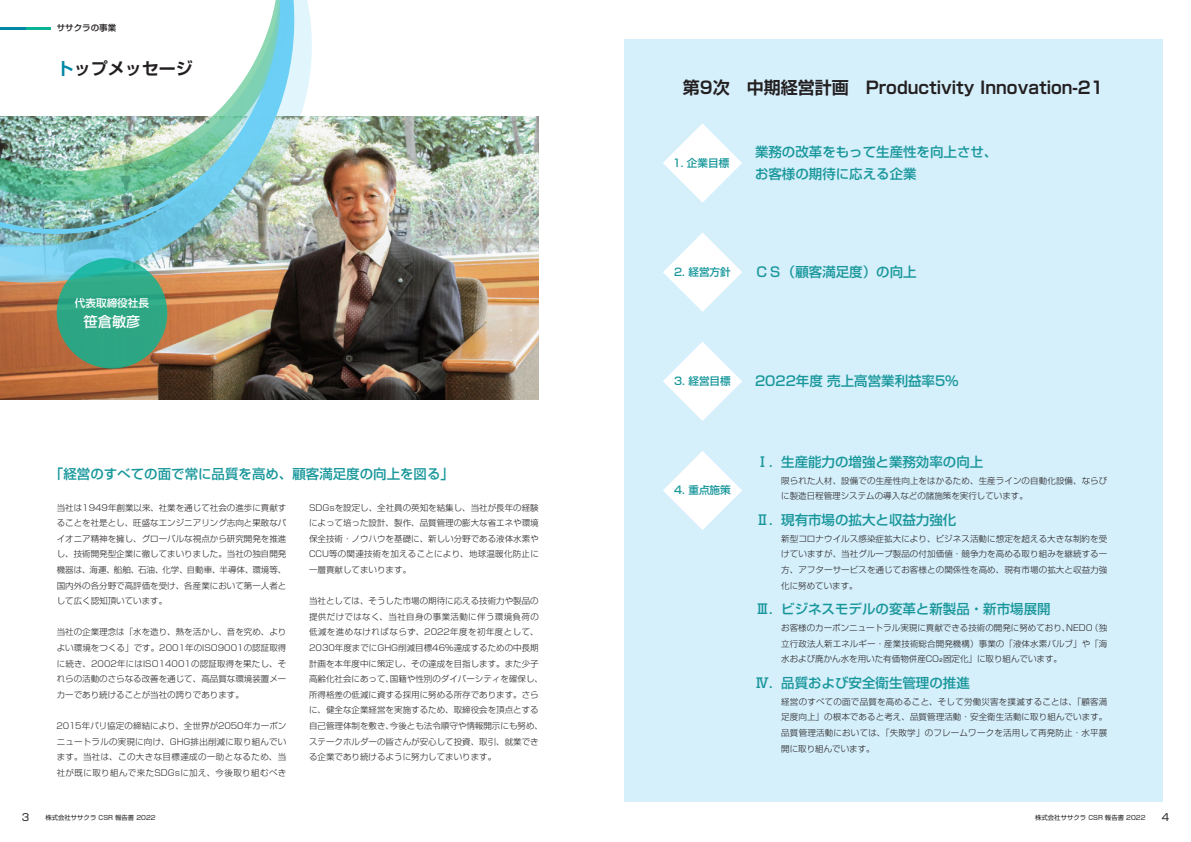
<style>
.page{position:relative;width:1191px;height:842px;background:#fff}
.page>*{position:absolute;margin:0;border:0;box-sizing:border-box;transform-origin:0 0}
.t1{font:700 17px "Shin Go Pr 5 De";color:#231f20}
.t2{font:500 14.2px "Shin Go Pr 5";color:#fff}
.t3{font:500 13.5px/22px "Shin Go Pr 5";color:#18979b}
.t4{font:500 10.6px "Shin Go Pr 5";color:#18979b}
.t5{font:500 10.6px "Shin Go Pr 5";color:#fff}
.t6{font:9.9px "Shin Go Pr 5";color:#231f20}
.t7{font:300 8.5px/15.6px "Shin Go Pr 5";color:#231f20;text-align:justify}
.t8{font:500 8.5px "Shin Go Pr 5";color:#231f20}
.t9{font:6.4px "Shin Go Pr 5";color:#231f20}
.s1{color:#0087a5}
</style>
<div class="page">
<img style="left:0;top:116px;width:539px;height:284px">
<svg style="left:0;top:272px;width:299px;height:18px;background:#bb936e"></svg>
<img style="left:0;top:0;width:312px;height:272px">
<img style="left:0;top:0;width:284px;height:235px">
<div style="left:624px;top:40px;width:538px;height:762px;background:#d5effb"></div>
<svg style="left:663px;top:451px;width:79px;height:79px"></svg>
<hr style="left:26px;top:27px;width:25px;height:2px;background:#09b495">
<hr style="left:0;top:27px;width:26px;height:2px;background:#0087a5">
<svg style="left:663px;top:123px;width:79px;height:80px"></svg>
<svg style="left:663px;top:232px;width:79px;height:80px"></svg>
<svg style="left:663px;top:342px;width:79px;height:79px"></svg>
<svg style="left:57px;top:258px;width:110px;height:111px;background:#2da887"></svg>
<p class="t8" style="left:57px;top:21px;width:61px">ササクラの事業</p>
<h1 class="t1" style="left:57px;top:54px;width:138px"><span class="s1">ト</span>ップメッセージ</h1>
<p class="t5" style="left:75px;top:294px;width:76px">代表取締役社長</p>
<h2 class="t2" style="left:84px;top:310px;width:58px">笹倉敏彦</h2>
<h3 class="t3" style="left:50px;top:462px;width:405px">「経営のすべての面で常に品質を高め、顧客満足度の向上を図る」</h3>
<p class="t7" style="left:57px;top:499px;width:231px">当社は1949年創業以来、社業を通じて社会の進歩に貢献することを社是とし、旺盛なエンジニアリング志向と果敢なパイオニア精神を擁し、グローバルな視点から研究開発を推進し、技術開発型企業に徹してまいりました。当社の独自開発機器は、海運、船舶、石油、化学、自動車、半導体、環境等、国内外の各分野で高評価を受け、各産業において第一人者として広く認知頂いています。</p>
<p class="t7" style="left:57px;top:624px;width:231px">当社の企業理念は「水を造り、熱を活かし、音を究め、よりよい環境をつくる」です。2001年のISO9001の認証取得に続き、2002年にはISO14001の認証取得を果たし、それらの活動のさらなる改善を通じて、高品質な環境装置メーカーであり続けることが当社の誇りであります。</p>
<p class="t7" style="left:57px;top:717px;width:231px">2015年パリ協定の締結により、全世界が2050年カーボンニュートラルの実現に向け、GHG排出削減に取り組んでいます。当社は、この大きな目標達成の一助となるため、当社が既に取り組んで来たSDGsに加え、今後取り組むべき</p>
<p class="t7" style="left:309px;top:499px;width:231px">SDGsを設定し、全社員の英知を結集し、当社が長年の経験によって培った設計、製作、品質管理の膨大な省エネや環境保全技術・ノウハウを基礎に、新しい分野である液体水素やCCU等の関連技術を加えることにより、地球温暖化防止に一層貢献してまいります。</p>
<p class="t7" style="left:309px;top:592px;width:235px;text-align:left">当社としては、そうした市場の期待に応える技術力や製品の提供だけではなく、当社自身の事業活動に伴う環境負荷の低減を進めなければならず、2022年度を初年度として、<br>2030年度までにGHG削減目標46％達成するための中長期計画を本年度中に策定し、その達成を目指します。また少子高齢化社会にあって、国籍や性別のダイバーシティを確保し、所得格差の低減に資する採用に努める所存であります。さらに、健全な企業経営を実施するため、取締役会を頂点とする自己管理体制を敷き、今後とも法令順守や情報開示にも努め、ステークホルダーの皆さんが安心して投資、取引、就業できる企業であり続けるように努力してまいります。</p>
<h1 class="t1" style="left:683px;top:74px;width:422px">第9次　中期経営計画　Productivity Innovation-21</h1>
<p class="t4" style="left:673px;top:154px;width:58px">1. 企業目標</p>
<h3 class="t3" style="left:755px;top:140px;width:244px">業務の改革をもって生産性を向上させ、お客様の期待に応える企業</h3>
<p class="t4" style="left:674px;top:263px;width:58px">2. 経営方針</p>
<h3 class="t3" style="left:755px;top:260px;width:163px">ＣＳ（顧客満足度）の向上</h3>
<p class="t4" style="left:674px;top:372px;width:58px">3. 経営目標</p>
<h3 class="t3" style="left:755px;top:369px;width:205px">2022年度 売上高営業利益率5％</h3>
<p class="t4" style="left:674px;top:481px;width:58px">4. 重点施策</p>
<h3 class="t3" style="left:755px;top:449px;width:229px">Ⅰ. 生産能力の増強と業務効率の向上</h3>
<p class="t7" style="left:781px;top:472px;width:328px">限られた人材、設備での生産性向上をはかるため、生産ラインの自動化設備、ならびに製造日程管理システムの導入などの諸施策を実行しています。</p>
<h3 class="t3" style="left:755px;top:507px;width:202px">Ⅱ. 現有市場の拡大と収益力強化</h3>
<p class="t7" style="left:781px;top:530px;width:328px">新型コロナウイルス感染症拡大により、ビジネス活動に想定を超える大きな制約を受けていますが、当社グループ製品の付加価値・競争力を高める取り組みを継続する一方、アフターサービスを通じてお客様との関係性を高め、現有市場の拡大と収益力強化に努めています。</p>
<h3 class="t3" style="left:755px;top:596px;width:296px">Ⅲ. ビジネスモデルの変革と新製品・新市場展開</h3>
<p class="t7" style="left:781px;top:619px;width:328px">お客様のカーボンニュートラル実現に貢献できる技術の開発に努めており、NEDO（独立行政法人新エネルギー・産業技術総合開発機構）事業の｢液体水素バルブ｣や｢海水および廃かん水を用いた有価物併産CO₂固定化｣に取り組んでいます。</p>
<h3 class="t3" style="left:755px;top:670px;width:216px">Ⅳ. 品質および安全衛生管理の推進</h3>
<p class="t7" style="left:781px;top:693px;width:328px">経営のすべての面で品質を高めること、そして労働災害を撲滅することは、「顧客満足度向上」の根本であると考え、品質管理活動・安全衛生活動に取り組んでいます。品質管理活動においては、「失敗学」のフレームワークを活用して再発防止・水平展開に取り組んでいます。</p>
<p class="t6" style="left:22px;top:809px;width:9px">3</p>
<p class="t9" style="left:45px;top:812px;width:112px">株式会社ササクラ CSR 報告書 2022</p>
<p class="t9" style="left:1035px;top:812px;width:112px">株式会社ササクラ CSR 報告書 2022</p>
<p class="t6" style="left:1161px;top:809px;width:9px">4</p>
</div>
